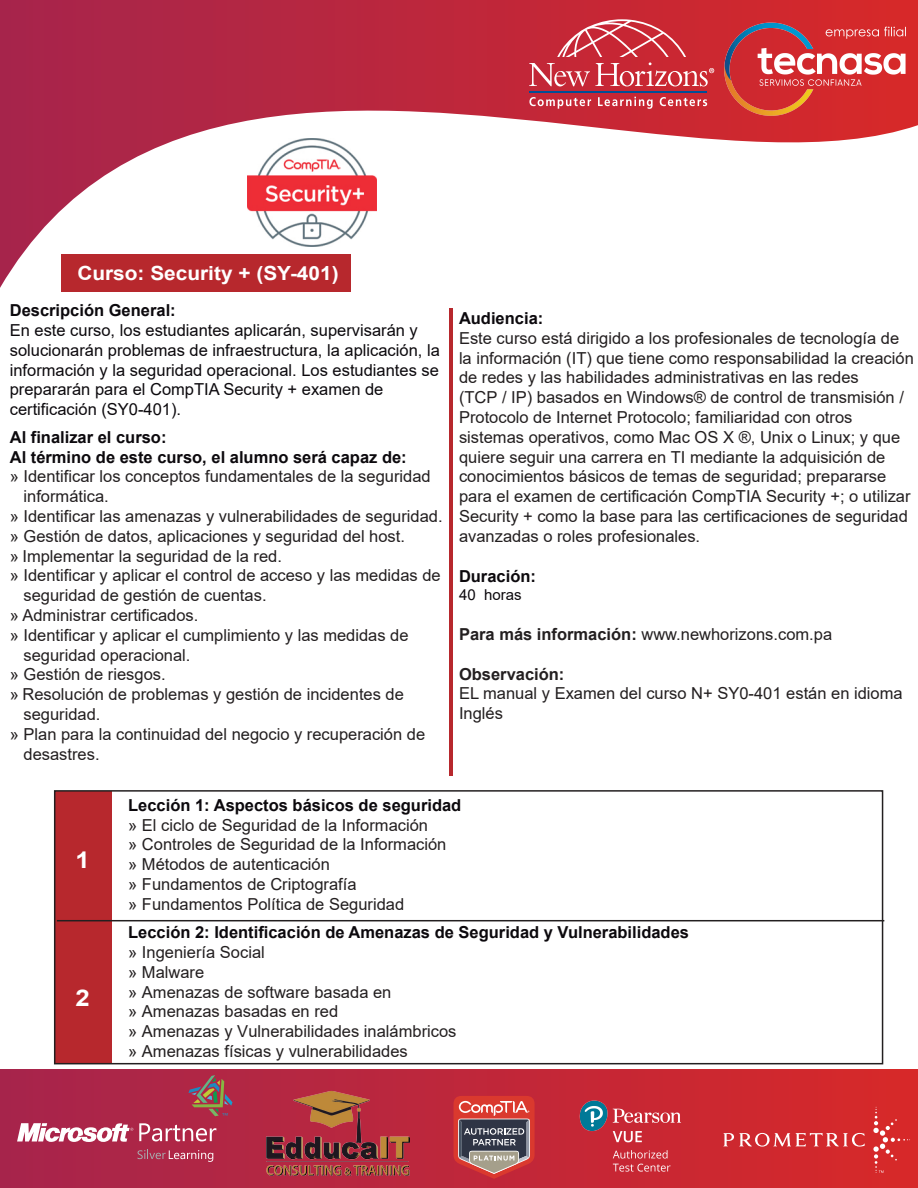
<style>
.page{position:relative;width:918px;height:1188px;background:#fff}
.page>*{position:absolute;margin:0;border:0;box-sizing:border-box;transform-origin:0 0}
.t1{font:700 22.95px "Arial";color:#fff;scale:1.12 1}
.t2{font:700 19.5px "Arial";color:#fff;scale:1.07 1}
.t3{font:16.5px/19.8px "Arial";color:#231f20}
.t4{font:16.5px/19.8px "Arial";color:#0c090d}
.t5{font:700 16.5px/19.8px "Arial";color:#0c090d}
.t6{font:700 16.5px "Arial";color:#231f20}
.t7{font:15px "Arial";color:#0c090d}
.s1{font-weight:700}
</style>
<div class="page">
<svg style="left:0;top:0;width:918px;height:288px"></svg>
<div style="left:0;top:1070px;width:918px;height:118px;background:linear-gradient(to right,#a6254d,#d72929)"></div>
<svg style="left:188px;top:1075px;width:45px;height:41px;background:#984e52"></svg>
<svg style="left:17px;top:1123px;width:116px;height:19px"></svg>
<svg style="left:139px;top:1123px;width:77px;height:18px"></svg>
<svg style="left:138px;top:1150px;width:75px;height:12px"></svg>
<svg style="left:454px;top:1096px;width:81px;height:83px;background:#a45e5f"></svg>
<svg style="left:723px;top:1133px;width:142px;height:14px;background:#dc6064"></svg>
<svg style="left:873px;top:1107px;width:37px;height:66px;background:#d93c3c"></svg>
<img style="left:575px;top:1095px;width:112px;height:86px">
<hr style="left:450px;top:308px;width:3px;height:468px;background:#b7282d">
<div style="left:54px;top:791px;width:58px;height:273px;background:#b7282d"></div>
<div style="left:54px;top:790px;width:829px;height:274px;border:2px solid #231f20"></div>
<div style="left:61px;top:254px;width:290px;height:38px;background:#b7282d"></div>
<hr style="left:57px;top:920px;width:827px;height:1px;background:#231f20">
<hr style="left:530px;top:91px;width:177px;height:1px;background:#004e95">
<svg style="left:529px;top:97px;width:62px;height:12px"></svg>
<svg style="left:598px;top:97px;width:55px;height:12px"></svg>
<svg style="left:660px;top:97px;width:47px;height:9px"></svg>
<svg style="left:529px;top:19px;width:185px;height:67px;background:#cf4651"></svg>
<img style="left:724px;top:20px;width:183px;height:96px">
<img style="left:267px;top:1090px;width:142px;height:86px">
<img style="left:247px;top:138px;width:130px;height:108px">
<p class="t2" style="left:77px;top:259px;width:246px">Curso: Security + (SY-401)</p>
<p class="t5" style="left:10px;top:301px;width:167px">Descripción General:</p>
<p class="t4" style="left:10px;top:320px;width:432px">En este curso, los estudiantes aplicarán, supervisarán y solucionarán problemas de infraestructura, la aplicación, la información y la seguridad operacional. Los estudiantes se prepararán para el CompTIA Security + examen de certificación (SY0-401).</p>
<p class="t5" style="left:10px;top:427px;width:399px">Al finalizar el curso:<br>Al término de este curso, el alumno será capaz de:</p>
<p class="t3" style="left:10px;top:467px;width:422px">» Identificar los conceptos fundamentales de la seguridad</p>
<p class="t3" style="left:24px;top:486px;width:87px">informática.</p>
<p class="t3" style="left:10px;top:506px;width:434px">» Identificar las amenazas y vulnerabilidades de seguridad.</p>
<p class="t3" style="left:10px;top:526px;width:397px">» Gestión de datos, aplicaciones y seguridad del host.</p>
<p class="t3" style="left:10px;top:546px;width:274px">» Implementar la seguridad de la red.</p>
<p class="t3" style="left:10px;top:566px;width:433px">» Identificar y aplicar el control de acceso y las medidas de</p>
<p class="t3" style="left:24px;top:585px;width:245px">seguridad de gestión de cuentas.</p>
<p class="t3" style="left:10px;top:605px;width:190px">» Administrar certificados.</p>
<p class="t3" style="left:10px;top:625px;width:400px">» Identificar y aplicar el cumplimiento y las medidas de</p>
<p class="t3" style="left:24px;top:645px;width:168px">seguridad operacional.</p>
<p class="t3" style="left:10px;top:665px;width:157px">» Gestión de riesgos.</p>
<p class="t3" style="left:10px;top:684px;width:396px">» Resolución de problemas y gestión de incidentes de</p>
<p class="t3" style="left:24px;top:704px;width:79px">seguridad.</p>
<p class="t3" style="left:10px;top:724px;width:417px">» Plan para la continuidad del negocio y recuperación de</p>
<p class="t3" style="left:24px;top:744px;width:78px">desastres.</p>
<p class="t5" style="left:459px;top:309px;width:86px">Audiencia:</p>
<p class="t3" style="left:459px;top:328px;width:456px">Este curso está dirigido a los profesionales de tecnología de la información (IT) que tiene como responsabilidad la creación de redes y las habilidades administrativas en las redes<br>(TCP / IP) basados en Windows® de control de transmisión / Protocolo de Internet Protocolo; familiaridad con otros sistemas operativos, como Mac OS X ®, Unix o Linux; y que quiere seguir una carrera en TI mediante la adquisición de conocimientos básicos de temas de seguridad; prepararse para el examen de certificación CompTIA Security +; o utilizar Security + como la base para las certificaciones de seguridad avanzadas o roles profesionales.</p>
<p class="t5" style="left:459px;top:566px;width:79px">Duración:</p>
<p class="t7" style="left:459px;top:584px;width:64px">40 horas</p>
<p class="t3" style="left:459px;top:624px;width:375px"><span class="s1">Para más información:</span> www.newhorizons.com.pa</p>
<p class="t6" style="left:459px;top:662px;width:107px">Observación:</p>
<p class="t3" style="left:459px;top:684px;width:445px">EL manual y Examen del curso N+ SY0-401 están en idioma<br>Inglés</p>
<h1 class="t1" style="left:75px;top:844px;width:14px">1</h1>
<h1 class="t1" style="left:75px;top:982px;width:14px">2</h1>
<p class="t5" style="left:128px;top:795px;width:335px">Lección 1: Aspectos básicos de seguridad</p>
<p class="t3" style="left:128px;top:815px;width:320px">» El ciclo de Seguridad de la Información<br>» Controles de Seguridad de la Información » Métodos de autenticación<br>» Fundamentos de Criptografía<br>» Fundamentos Política de Seguridad</p>
<p class="t5" style="left:128px;top:923px;width:562px">Lección 2: Identificación de Amenazas de Seguridad y Vulnerabilidades</p>
<p class="t3" style="left:128px;top:942px;width:330px">» Ingeniería Social<br>» Malware<br>» Amenazas de software basada en<br>» Amenazas basadas en red<br>» Amenazas y Vulnerabilidades inalámbricos » Amenazas físicas y vulnerabilidades</p>
</div>
